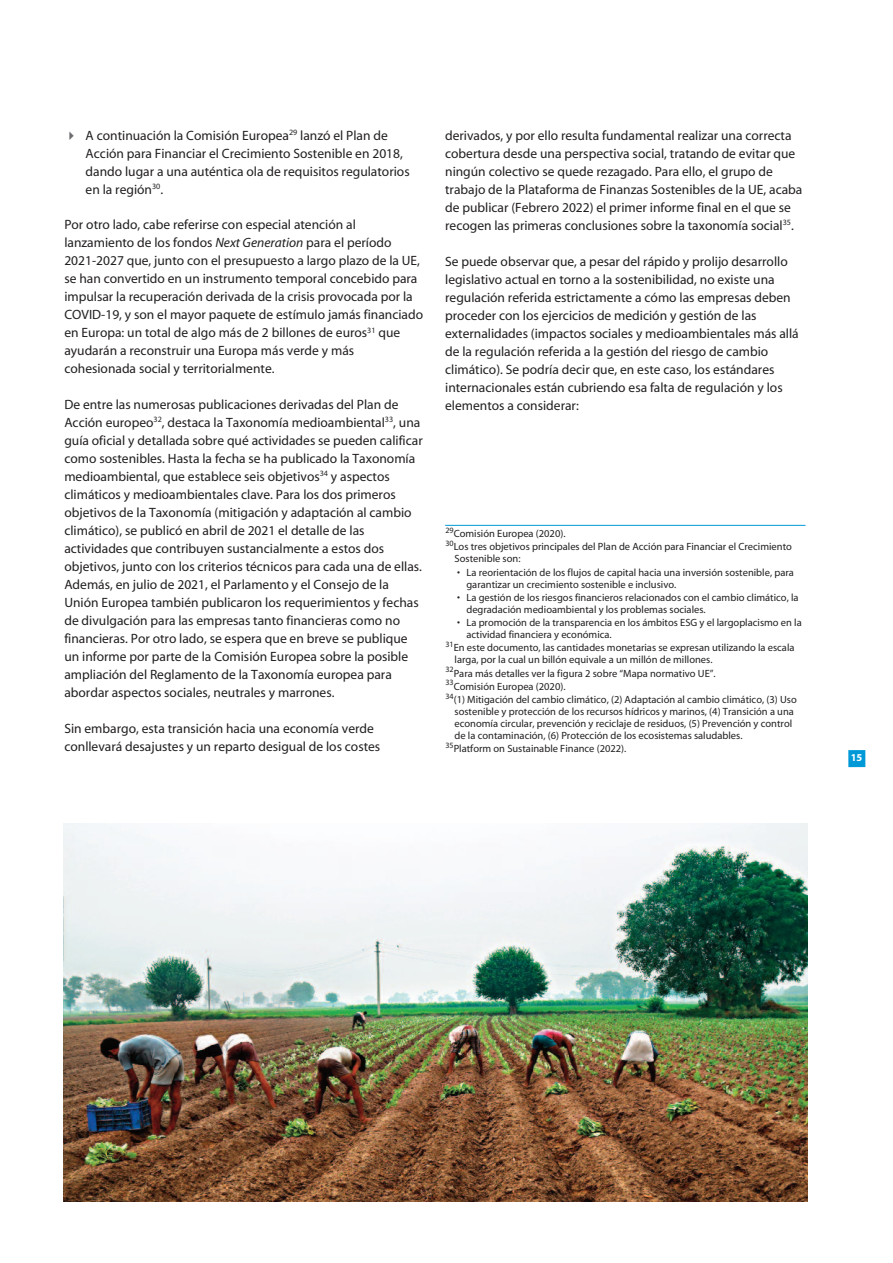
<style>
.page{position:relative;width:893px;height:1263px;background:#fff}
.page>*{position:absolute;margin:0;border:0;box-sizing:border-box;transform-origin:0 0}
.t1{font:13.5px/18px "Myriad";color:#231f20}
.t2{font:10.5px/12px "Myriad";color:#231f20}
.t3{font:700 10.5px "Myriad";color:#fff}
.s1{color:#6c6d70}
.s2{font-style:italic}
</style>
<div class="page">
<div style="left:848px;top:750px;width:17px;height:17px;background:#0099d8"></div>
<hr style="left:445px;top:525px;width:360px;height:1px;background:#0099d8">
<img style="left:63px;top:823px;width:745px;height:378px">
<p class="t1" style="left:86px;top:127px;width:326px;text-indent:-21px"><span class="s1">✔</span> A continuación la Comisión Europea<sup>29</sup> lanzó el Plan de Acción para Financiar el Crecimiento Sostenible en 2018, dando lugar a una auténtica ola de requisitos regulatorios en la región<sup>30</sup>.</p>
<p class="t1" style="left:64px;top:216px;width:360px">Por otro lado, cabe referirse con especial atención al lanzamiento de los fondos <span class="s2">Next Generation</span> para el período 2021-2027 que, junto con el presupuesto a largo plazo de la UE, se han convertido en un instrumento temporal concebido para impulsar la recuperación derivada de la crisis provocada por la COVID-19, y son el mayor paquete de estímulo jamás financiado en Europa: un total de algo más de 2 billones de euros<sup>31</sup> que ayudarán a reconstruir una Europa más verde y más cohesionada social y territorialmente.</p>
<p class="t1" style="left:64px;top:396px;width:360px">De entre las numerosas publicaciones derivadas del Plan de Acción europeo<sup>32</sup>, destaca la Taxonomía medioambiental<sup>33</sup>, una guía oficial y detallada sobre qué actividades se pueden calificar como sostenibles. Hasta la fecha se ha publicado la Taxonomía medioambiental, que establece seis objetivos<sup>34</sup> y aspectos climáticos y medioambientales clave. Para los dos primeros objetivos de la Taxonomía (mitigación y adaptación al cambio climático), se publicó en abril de 2021 el detalle de las actividades que contribuyen sustancialmente a estos dos objetivos, junto con los criterios técnicos para cada una de ellas.<br>Además, en julio de 2021, el Parlamento y el Consejo de la Unión Europea también publicaron los requerimientos y fechas de divulgación para las empresas tanto financieras como no financieras. Por otro lado, se espera que en breve se publique un informe por parte de la Comisión Europea sobre la posible ampliación del Reglamento de la Taxonomía europea para abordar aspectos sociales, neutrales y marrones.</p>
<p class="t1" style="left:64px;top:720px;width:317px">Sin embargo, esta transición hacia una economía verde conllevará desajustes y un reparto desigual de los costes</p>
<p class="t1" style="left:445px;top:127px;width:359px">derivados, y por ello resulta fundamental realizar una correcta cobertura desde una perspectiva social, tratando de evitar que ningún colectivo se quede rezagado. Para ello, el grupo de trabajo de la Plataforma de Finanzas Sostenibles de la UE, acaba de publicar (Febrero 2022) el primer informe final en el que se recogen las primeras conclusiones sobre la taxonomía social<sup>35</sup>.</p>
<p class="t1" style="left:445px;top:253px;width:355px">Se puede observar que, a pesar del rápido y prolijo desarrollo legislativo actual en torno a la sostenibilidad, no existe una regulación referida estrictamente a cómo las empresas deben proceder con los ejercicios de medición y gestión de las externalidades (impactos sociales y medioambientales más allá de la regulación referida a la gestión del riesgo de cambio climático). Se podría decir que, en este caso, los estándares internacionales están cubriendo esa falta de regulación y los elementos a considerar:</p>
<p class="t2" style="left:445px;top:527px;width:348px;line-height:13.4px"><sup>29</sup>Comisión Europea (2020).<br><sup>30</sup>Los tres objetivos principales del Plan de Acción para Financiar el Crecimiento</p>
<p class="t2" style="left:455px;top:553px;width:67px">Sostenible son:</p>
<p class="t2" style="left:466px;top:566px;width:329px;text-indent:-9px">• La reorientación de los flujos de capital hacia una inversión sostenible, para garantizar un crecimiento sostenible e inclusivo.</p>
<p class="t2" style="left:466px;top:592px;width:334px;text-indent:-9px">• La gestión de los riesgos financieros relacionados con el cambio climático, la degradación medioambiental y los problemas sociales.</p>
<p class="t2" style="left:466px;top:617px;width:337px;text-indent:-9px">• La promoción de la transparencia en los ámbitos ESG y el largoplacismo en la actividad financiera y económica.</p>
<p class="t2" style="left:455px;top:642px;width:341px;text-indent:-9px"><sup>31</sup>En este documento, las cantidades monetarias se expresan utilizando la escala larga, por la cual un billón equivale a un millón de millones.</p>
<p class="t2" style="left:445px;top:667px;width:353px;line-height:13.4px"><sup>32</sup>Para más detalles ver la figura 2 sobre “Mapa normativo UE”.<br><sup>33</sup>Comisión Europea (2020).<br><sup>34</sup>(1) Mitigación del cambio climático, (2) Adaptación al cambio climático, (3) Uso</p>
<p class="t2" style="left:455px;top:706px;width:341px">sostenible y protección de los recursos hídricos y marinos, (4) Transición a una economía circular, prevención y reciclaje de residuos, (5) Prevención y control de la contaminación, (6) Protección de los ecosistemas saludables.</p>
<p class="t2" style="left:445px;top:743px;width:183px"><sup>35</sup>Platform on Sustainable Finance (2022).</p>
<p class="t3" style="left:851px;top:752px;width:13px">15</p>
</div>
